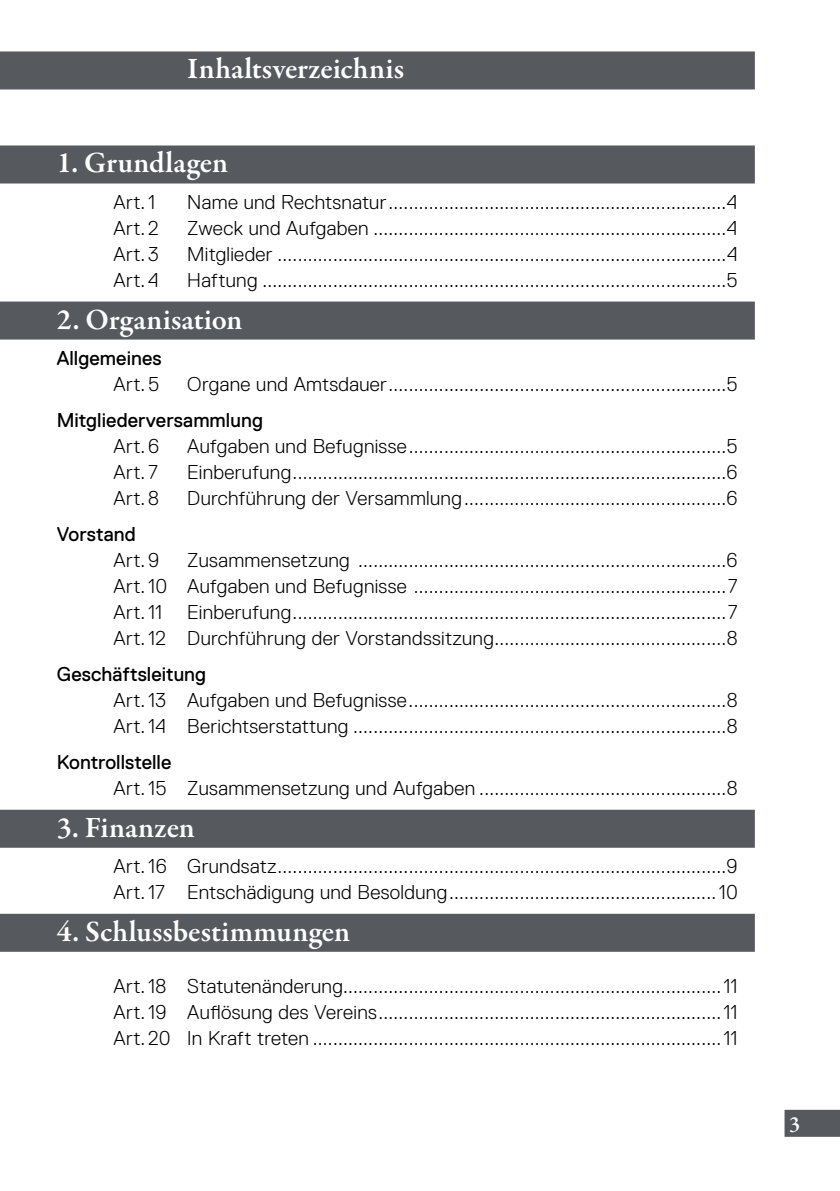
<style>
.page{position:relative;width:840px;height:1191px;background:#fff}
.page>*{position:absolute;margin:0;border:0;box-sizing:border-box;transform-origin:0 0}
.t1{font:600 30px "Garamond Premr Pro";color:#fff}
.t2{font:600 22px "Garamond Premr Pro";color:#fff}
.t3{font:300 20px/26px "Replica";letter-spacing:.015em;color:#000;text-align:justify}
.t4{font:20px "Replica";letter-spacing:.005em;color:#000}
</style>
<div class="page">
<div style="left:784px;top:1109px;width:55px;height:27px;background:#56595e"></div>
<div style="left:0;top:51px;width:754px;height:38px;background:#56595e"></div>
<div style="left:0;top:145px;width:754px;height:38px;background:#56595e"></div>
<div style="left:0;top:301px;width:754px;height:38px;background:#56595e"></div>
<div style="left:0;top:809px;width:754px;height:38px;background:#56595e"></div>
<div style="left:0;top:913px;width:754px;height:38px;background:#56595e"></div>
<h1 class="t1" style="left:187px;top:51px;width:218px">Inhaltsverzeichnis</h1>
<h1 class="t1" style="left:57px;top:145px;width:173px">1. Grundlagen</h1>
<p class="t3" style="left:113px;top:189px;width:43px">Art.1</p>
<p class="t3" style="left:187px;top:189px;width:551px">Name und Rechtsnatur...................................................................4</p>
<p class="t3" style="left:113px;top:215px;width:47px">Art. 2</p>
<p class="t3" style="left:187px;top:215px;width:551px">Zweck und Aufgaben ......................................................................4</p>
<p class="t3" style="left:113px;top:241px;width:47px">Art. 3</p>
<p class="t3" style="left:187px;top:241px;width:551px">Mitglieder .........................................................................................4</p>
<p class="t3" style="left:113px;top:267px;width:47px">Art. 4</p>
<p class="t3" style="left:187px;top:267px;width:551px">Haftung ............................................................................................5</p>
<h1 class="t1" style="left:57px;top:301px;width:187px">2. Organisation</h1>
<p class="t4" style="left:57px;top:346px;width:106px">Allgemeines</p>
<p class="t3" style="left:113px;top:371px;width:47px">Art. 5</p>
<p class="t3" style="left:187px;top:371px;width:551px">Organe und Amtsdauer...................................................................5</p>
<p class="t4" style="left:57px;top:408px;width:208px">Mitgliederversammlung</p>
<p class="t3" style="left:113px;top:433px;width:47px">Art. 6</p>
<p class="t3" style="left:187px;top:433px;width:551px">Aufgaben und Befugnisse...............................................................5</p>
<p class="t3" style="left:113px;top:459px;width:46px">Art. 7</p>
<p class="t3" style="left:187px;top:459px;width:551px">Einberufung......................................................................................6</p>
<p class="t3" style="left:113px;top:485px;width:47px">Art. 8</p>
<p class="t3" style="left:187px;top:485px;width:551px">Durchführung der Versammlung....................................................6</p>
<p class="t4" style="left:57px;top:522px;width:81px">Vorstand</p>
<p class="t3" style="left:113px;top:547px;width:47px">Art. 9</p>
<p class="t3" style="left:113px;top:547px;width:625px;text-indent:74px">Zusammensetzung .........................................................................6<br>Art.10 Aufgaben und Befugnisse ..............................................................7<br>Art.11 Einberufung......................................................................................7<br>Art.12 Durchführung der Vorstandssitzung..............................................8</p>
<p class="t4" style="left:57px;top:662px;width:151px">Geschäftsleitung</p>
<p class="t3" style="left:113px;top:687px;width:625px">Art.13 Aufgaben und Befugnisse...............................................................8<br>Art.14 Berichtserstattung ..........................................................................8</p>
<p class="t4" style="left:57px;top:750px;width:116px">Kontrollstelle</p>
<p class="t3" style="left:113px;top:775px;width:625px">Art.15 Zusammensetzung und Aufgaben .................................................8</p>
<h1 class="t1" style="left:57px;top:809px;width:140px">3. Finanzen</h1>
<p class="t3" style="left:113px;top:853px;width:625px">Art.16 Grundsatz.........................................................................................9<br>Art.17 Entschädigung und Besoldung.....................................................10</p>
<h1 class="t1" style="left:57px;top:913px;width:295px">4. Schlussbestimmungen</h1>
<p class="t3" style="left:113px;top:973px;width:625px">Art.18 Statutenänderung...........................................................................11<br>Art.19 Auflösung des Vereins....................................................................11<br>Art. 20 In Kraft treten .................................................................................11</p>
<p class="t2" style="left:788px;top:1111px;width:12px">3</p>
</div>
